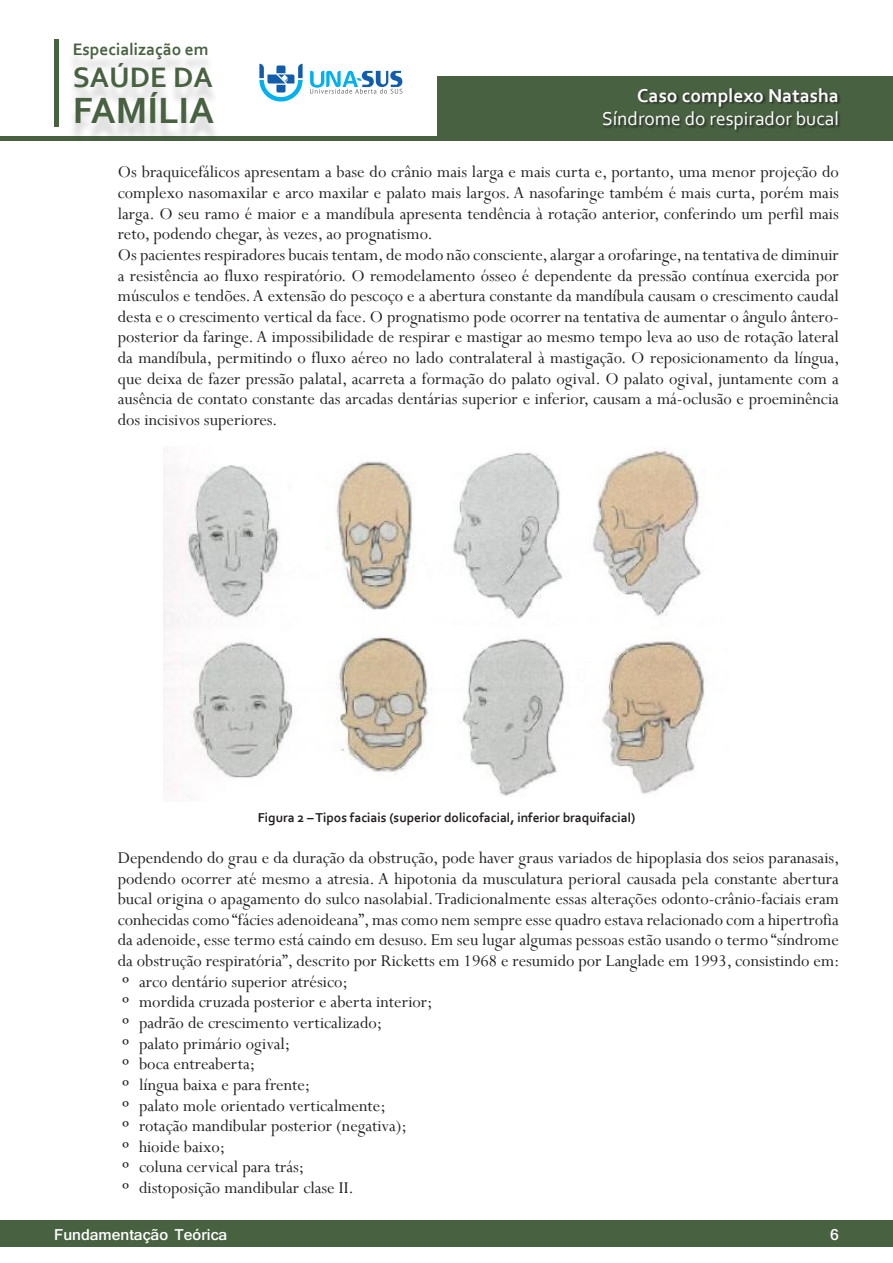
<style>
.page{position:relative;width:893px;height:1263px;background:#fff}
.page>*{position:absolute;margin:0;border:0;box-sizing:border-box;transform-origin:0 0}
.t1{font:700 38.25px "Corbel";color:#486141}
.t2{font:700 29.55px "Corbel";color:#486141}
.t3{font:19.5px "Corbel";color:#fff}
.t4{font:700 19.5px "Corbel";color:#fff}
.Texto_abaixo_de_inte{font:18.3px/20.7px "Perpetua";color:#231f20;text-align:justify}
.Sub_intens{font:18.3px "Perpetua";color:#231f20}
.t5{font:700 17.4px "Corbel";color:#486141}
.t6{font:700 16.5px "Shruti";color:#fff}
.legenda{font:700 13.5px "Corbel";color:#231f20}
.s1{font-family:"Adobe Garamond Pro"}
</style>
<div class="page">
<div style="left:0;top:1220px;width:893px;height:27px;background:#486141"></div>
<hr style="left:0;top:136px;width:893px;height:4px;background:#486141">
<div style="left:438px;top:77px;width:455px;height:63px;background:#486141"></div>
<div style="left:54px;top:39px;width:5px;height:87px;background:#486141"></div>
<div style="left:67px;top:49px;width:153px;height:94px;background:#231f20;opacity:.2"></div>
<div style="left:603px;top:88px;width:238px;height:45px;background:#231f20;opacity:.75"></div>
<svg style="left:259px;top:64px;width:44px;height:38px"></svg>
<svg style="left:310px;top:71px;width:92px;height:23px"></svg>
<img style="left:163px;top:447px;width:541px;height:351px">
<p class="t5" style="left:73px;top:38px;width:137px">Especialização em</p>
<h2 class="t2" style="left:73px;top:58px;width:142px">SAÚDE DA</h2>
<h1 class="t1" style="left:73px;top:87px;width:143px">FAMÍLIA</h1>
<p class="t4" style="left:637px;top:84px;width:203px">Caso complexo Natasha</p>
<p class="t3" style="left:602px;top:107px;width:239px">Síndrome do respirador bucal</p>
<p class="Texto_abaixo_de_inte" style="left:118px;top:161px;width:723px">Os braquicefálicos apresentam a base do crânio mais larga e mais curta e, portanto, uma menor projeção do complexo nasomaxilar e arco maxilar e palato mais largos. A nasofaringe também é mais curta, porém mais larga. O seu ramo é maior e a mandíbula apresenta tendência à rotação anterior, conferindo um perfil mais reto, podendo chegar, às vezes, ao prognatismo.</p>
<p class="Texto_abaixo_de_inte" style="left:118px;top:244px;width:723px">Os pacientes respiradores bucais tentam, de modo não consciente, alargar a orofaringe, na tentativa de diminuir a resistência ao fluxo respiratório. O remodelamento ósseo é dependente da pressão contínua exercida por músculos e tendões. A extensão do pescoço e a abertura constante da mandíbula causam o crescimento caudal desta e o crescimento vertical da face. O prognatismo pode ocorrer na tentativa de aumentar o ângulo ântero&shy;posterior da faringe. A impossibilidade de respirar e mastigar ao mesmo tempo leva ao uso de rotação lateral da mandíbula, permitindo o fluxo aéreo no lado contralateral à mastigação. O reposicionamento da língua, que deixa de fazer pressão palatal, acarreta a formação do palato ogival. O palato ogival, juntamente com a ausência de contato constante das arcadas dentárias superior e inferior, causam a má-oclusão e proeminência dos incisivos superiores.</p>
<p class="legenda" style="left:258px;top:809px;width:379px">Figura 2 – Tipos faciais (superior dolicofacial, inferior braquifacial)</p>
<p class="Texto_abaixo_de_inte" style="left:118px;top:847px;width:723px">Dependendo do grau e da duração da obstrução, pode haver graus variados de hipoplasia dos seios paranasais, podendo ocorrer até mesmo a atresia. A hipotonia da musculatura perioral causada pela constante abertura bucal origina o apagamento do sulco nasolabial. Tradicionalmente essas alterações odonto-crânio-faciais eram conhecidas como “fácies adenoideana”, mas como nem sempre esse quadro estava relacionado com a hipertrofia da adenoide, esse termo está caindo em desuso. Em seu lugar algumas pessoas estão usando o termo “síndrome da obstrução respiratória”, descrito por Ricketts em 1968 e resumido por Langlade em 1993, consistindo em:</p>
<p class="Sub_intens" style="left:122px;top:970px;width:227px"><span class="s1">º</span> arco dentário superior atrésico;</p>
<p class="Sub_intens" style="left:122px;top:990px;width:312px"><span class="s1">º</span> mordida cruzada posterior e aberta interior;</p>
<p class="Sub_intens" style="left:122px;top:1011px;width:262px"><span class="s1">º</span> padrão de crescimento verticalizado;</p>
<p class="Sub_intens" style="left:122px;top:1032px;width:170px"><span class="s1">º</span> palato primário ogival;</p>
<p class="Sub_intens" style="left:122px;top:1052px;width:135px"><span class="s1">º</span> boca entreaberta;</p>
<p class="Sub_intens" style="left:122px;top:1073px;width:190px"><span class="s1">º</span> língua baixa e para frente;</p>
<p class="Sub_intens" style="left:122px;top:1094px;width:265px"><span class="s1">º</span> palato mole orientado verticalmente;</p>
<p class="Sub_intens" style="left:122px;top:1114px;width:286px"><span class="s1">º</span> rotação mandibular posterior (negativa);</p>
<p class="Sub_intens" style="left:122px;top:1135px;width:105px"><span class="s1">º</span> hioide baixo;</p>
<p class="Sub_intens" style="left:122px;top:1156px;width:184px"><span class="s1">º</span> coluna cervical para trás;</p>
<p class="Sub_intens" style="left:122px;top:1176px;width:233px"><span class="s1">º</span> distoposição mandibular clase II.</p>
<p class="t6" style="left:54px;top:1225px;width:175px">Fundamentação Teórica</p>
<p class="t6" style="left:830px;top:1225px;width:10px">6</p>
</div>
